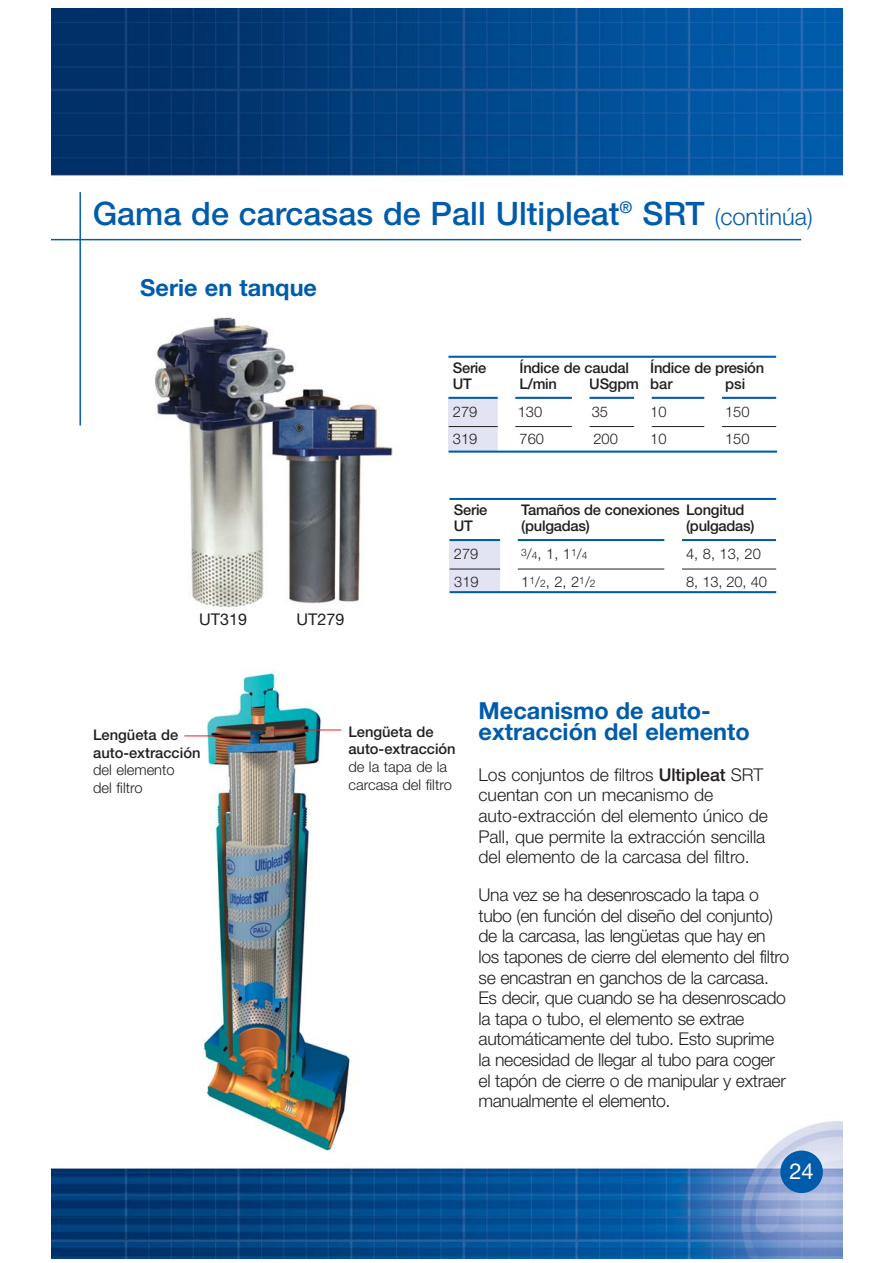
<style>
.page{position:relative;width:893px;height:1263px;background:#fff}
.page>*{position:absolute;margin:0;border:0;box-sizing:border-box;transform-origin:0 0}
.t1{font:500 32.4px "Helvetica Neue";color:#005cab}
.t2{font:700 23.55px/20.5px "Helvetica Neue";color:#005cab}
.t3{font:22.05px "Helvetica Neue";color:#fff}
.t4{font:300 17.7px/20.5px "Helvetica Neue";letter-spacing:-.02em;color:#231f20}
.t5{font:16.2px "Helvetica Neue";color:#231f20}
.t6{font:500 14.7px/17.7px "Helvetica Neue";letter-spacing:-.015em;color:#231f20}
.t7{font:300 14.7px/17.7px "Helvetica Neue";color:#231f20}
.s1{font-weight:300;font-size:23.55px}
.s2{font-size:10.35px}
.s3{font-weight:500}
</style>
<div class="page">
<img style="left:155px;top:317px;width:294px;height:292px">
<img style="left:51px;top:9px;width:792px;height:232px">
<img style="left:51px;top:1121px;width:792px;height:138px">
<div style="left:780px;top:1151px;width:43px;height:42px;background:#005cab;border-radius:50%"></div>
<hr style="left:79px;top:192px;width:2px;height:233px;background:#005cab">
<hr style="left:51px;top:239px;width:750px;height:1px;background:#005cab">
<img style="left:152px;top:671px;width:255px;height:482px">
<hr style="left:184px;top:736px;width:71px;height:1px;background:#ed1e25">
<hr style="left:271px;top:730px;width:70px;height:1px;background:#ed1e25">
<div style="left:448px;top:398px;width:62px;height:54px;background:#e2e4f3"></div>
<hr style="left:448px;top:397px;width:328px;height:2px;background:#005cab">
<hr style="left:448px;top:356px;width:328px;height:2px;background:#005cab">
<hr style="left:449px;top:426px;width:327px;height:1px;background:#231f20">
<div style="left:498px;top:389px;width:17px;height:70px;background:#fff"></div>
<div style="left:572px;top:379px;width:17px;height:75px;background:#fff"></div>
<div style="left:634px;top:393px;width:18px;height:73px;background:#fff"></div>
<div style="left:704px;top:385px;width:18px;height:76px;background:#fff"></div>
<hr style="left:448px;top:451px;width:329px;height:2px;background:#005cab">
<div style="left:449px;top:541px;width:61px;height:51px;background:#e2e4f3"></div>
<hr style="left:449px;top:539px;width:327px;height:2px;background:#005cab">
<hr style="left:449px;top:498px;width:327px;height:2px;background:#005cab">
<hr style="left:450px;top:569px;width:326px;height:1px;background:#231f20">
<div style="left:500px;top:529px;width:18px;height:70px;background:#fff"></div>
<div style="left:664px;top:528px;width:18px;height:73px;background:#fff"></div>
<hr style="left:450px;top:591px;width:326px;height:2px;background:#005cab">
<h1 class="t1" style="left:93px;top:202px;width:721px">Gama de carcasas de Pall Ultipleat<sup>®</sup> SRT <span class="s1">(continúa)</span></h1>
<h2 class="t2" style="left:140px;top:279px;width:178px">Serie en tanque</h2>
<p class="t5" style="left:199px;top:613px;width:49px">UT319</p>
<p class="t5" style="left:296px;top:613px;width:49px">UT279</p>
<p class="t6" style="left:453px;top:360px;width:35px">Serie</p>
<p class="t6" style="left:519px;top:360px;width:111px">Índice de caudal</p>
<p class="t6" style="left:650px;top:360px;width:115px">Índice de presión</p>
<p class="t6" style="left:453px;top:376px;width:21px">UT</p>
<p class="t6" style="left:519px;top:376px;width:39px">L/min</p>
<p class="t6" style="left:589px;top:376px;width:85px">USgpm bar</p>
<p class="t6" style="left:725px;top:376px;width:22px">psi</p>
<p class="t7" style="left:453px;top:404px;width:26px">279</p>
<p class="t7" style="left:518px;top:404px;width:26px">130</p>
<p class="t7" style="left:592px;top:404px;width:18px">35</p>
<p class="t7" style="left:650px;top:404px;width:18px">10</p>
<p class="t7" style="left:725px;top:404px;width:26px">150</p>
<p class="t7" style="left:453px;top:432px;width:26px">319</p>
<p class="t7" style="left:519px;top:432px;width:26px">760</p>
<p class="t7" style="left:593px;top:432px;width:26px">200</p>
<p class="t7" style="left:650px;top:432px;width:18px">10</p>
<p class="t7" style="left:725px;top:432px;width:26px">150</p>
<p class="t6" style="left:454px;top:502px;width:35px">Serie</p>
<p class="t6" style="left:521px;top:502px;width:225px">Tamaños de conexiones Longitud</p>
<p class="t6" style="left:454px;top:519px;width:21px">UT</p>
<p class="t6" style="left:521px;top:519px;width:70px">(pulgadas)</p>
<p class="t6" style="left:686px;top:519px;width:70px">(pulgadas)</p>
<p class="t7" style="left:454px;top:546px;width:26px">279</p>
<p class="t7" style="left:521px;top:546px;width:68px"><sup>3</sup>/<span class="s2">4</span>, 1, 1<sup>1</sup>/<span class="s2">4</span></p>
<p class="t7" style="left:686px;top:546px;width:76px">4, 8, 13, 20</p>
<p class="t7" style="left:454px;top:574px;width:26px">319</p>
<p class="t7" style="left:521px;top:574px;width:76px">1<sup>1</sup>/<span class="s2">2</span>, 2, 2<sup>1</sup>/<span class="s2">2</span></p>
<p class="t7" style="left:686px;top:574px;width:82px">8, 13, 20, 40</p>
<p class="t6" style="left:93px;top:727px;width:109px">Lengüeta de auto-extracción</p>
<p class="t7" style="left:93px;top:763px;width:83px">del elemento del filtro</p>
<p class="t6" style="left:348px;top:724px;width:109px">Lengüeta de auto-extracción</p>
<p class="t7" style="left:348px;top:759px;width:105px">de la tapa de la carcasa del filtro</p>
<h2 class="t2" style="left:479px;top:703px;width:273px">Mecanismo de auto&shy;extracción del elemento</h2>
<p class="t4" style="left:479px;top:766px;width:291px">Los conjuntos de filtros <span class="s3">Ultipleat</span> SRT cuentan con un mecanismo de auto-extracción del elemento único de Pall, que permite la extracción sencilla del elemento de la carcasa del filtro.</p>
<p class="t4" style="left:479px;top:886px;width:312px">Una vez se ha desenroscado la tapa o tubo (en función del diseño del conjunto) de la carcasa, las lengüetas que hay en los tapones de cierre del elemento del filtro se encastran en ganchos de la carcasa.<br>Es decir, que cuando se ha desenroscado la tapa o tubo, el elemento se extrae automáticamente del tubo. Esto suprime la necesidad de llegar al tubo para coger el tapón de cierre o de manipular y extraer manualmente el elemento.</p>
<p class="t3" style="left:789px;top:1163px;width:26px">24</p>
</div>
